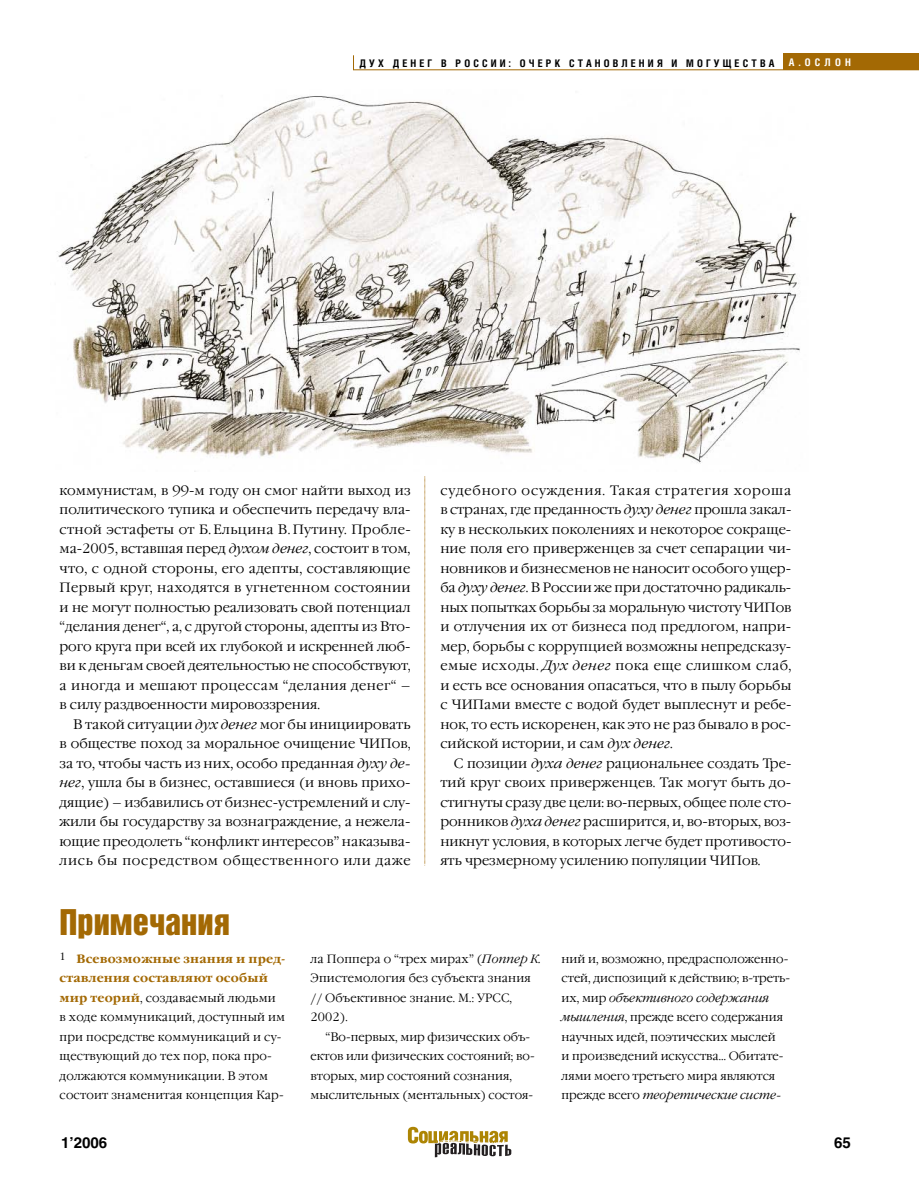
<style>
.page{position:relative;width:919px;height:1191px;background:#fff}
.page>*{position:absolute;margin:0;border:0;box-sizing:border-box;transform-origin:0 0}
.t1{font:36px "Bastion Kontrast";color:#a36904}
.t2{font:700 15px "Helios";color:#000}
.t3{font:300 13.5px/19.5px "Garamond C";letter-spacing:.005em;color:#000;text-align:justify}
.t4{font:300 12px/19.5px "Garamond C";color:#000}
.t5{font:700 10.5px "Helios Cond";letter-spacing:.3em;color:#000}
.t6{font:700 10.5px "Helios Cond";letter-spacing:.4em;color:#fff}
.s1{font-style:italic}
.s2{font-weight:700;color:#a36904}
</style>
<div class="page">
<div style="left:782px;top:53px;width:136px;height:15px;background:#a36904"></div>
<svg style="left:408px;top:1126px;width:103px;height:31px"></svg>
<svg style="left:424px;top:476px;width:1px;height:390px"></svg>
<img style="left:57px;top:96px;width:743px;height:376px">
<svg style="left:353px;top:55px;width:565px;height:16px"></svg>
<p class="t6" style="left:805px;top:57px;width:46px">АВТОР</p>
<p class="t5" style="left:359px;top:59px;width:416px">ДУХ ДЕНЕГ В РОССИИ: ОЧЕРК СТАНОВЛЕНИЯ И МОГУЩЕСТВА</p>
<p class="t6" style="left:788px;top:59px;width:63px">А.ОСЛОН</p>
<p class="t3" style="left:60px;top:480px;width:353px">коммунистам, в 99-м году он смог найти выход из политического тупика и обеспечить передачу вла&shy;стной эстафеты от Б. Ельцина В. Путину. Пробле&shy;ма-2005, вставшая перед <span class="s1">духом денег</span>, состоит в том, что, с одной стороны, его адепты, составляющие Первый круг, находятся в угнетенном состоянии и не могут полностью реализовать свой потенциал “делания денег“, а, с другой стороны, адепты из Вто&shy;рого круга при всей их глубокой и искренней люб&shy;ви к деньгам своей деятельностью не способствуют, а иногда и мешают процессам “делания денег“ – в силу раздвоенности мировоззрения.</p>
<p class="t3" style="left:60px;top:714px;width:352px;text-indent:14px">В такой ситуации <span class="s1">дух денег</span> мог бы инициировать в обществе поход за моральное очищение ЧИПов, за то, чтобы часть из них, особо преданная <span class="s1">духу де&shy;нег</span>, ушла бы в бизнес, оставшиеся (и вновь прихо&shy;дящие) – избавились от бизнес-устремлений и слу&shy;жили бы государству за вознаграждение, а нежела&shy;ющие преодолеть “конфликт интересов” наказыва&shy;лись бы посредством общественного или даже</p>
<h1 class="t1" style="left:60px;top:909px;width:172px">Примечания</h1>
<p class="t3" style="left:440px;top:480px;width:352px">судебного осуждения. Такая стратегия хороша в странах, где преданность <span class="s1">духу денег</span> прошла закал&shy;ку в нескольких поколениях и некоторое сокраще&shy;ние поля его приверженцев за счет сепарации чи&shy;новников и бизнесменов не наносит особого ущер&shy;ба <span class="s1">духу денег</span>. В России же при достаточно радикаль&shy;ных попытках борьбы за моральную чистоту ЧИПов и отлучения их от бизнеса под предлогом, напри&shy;мер, борьбы с коррупцией возможны непредсказу&shy;емые исходы. <span class="s1">Дух денег</span> пока еще слишком слаб, и есть все основания опасаться, что в пылу борьбы с ЧИПами вместе с водой будет выплеснут и ребе&shy;нок, то есть искоренен, как это не раз бывало в рос&shy;сийской истории, и сам <span class="s1">дух денег</span>.</p>
<p class="t3" style="left:440px;top:753px;width:353px;text-indent:14px">С позиции <span class="s1">духа денег</span> рациональнее создать Тре&shy;тий круг своих приверженцев. Так могут быть до&shy;стигнуты сразу две цели: во-первых, общее поле сто&shy;ронников <span class="s1">духа денег</span> расширится, и, во-вторых, воз&shy;никнут условия, в которых легче будет противосто&shy;ять чрезмерному усилению популяции ЧИПов.</p>
<p class="t4" style="left:60px;top:949px;width:227px"><sup>1</sup> <span class="s2">Всевозможные знания и пред&shy;ставления составляют особый мир теорий</span>, создаваемый людьми<br>в ходе коммуникаций, доступный им при посредстве коммуникаций и су&shy;ществующий до тех пор, пока про&shy;должаются коммуникации. В этом состоит знаменитая концепция Кар-</p>
<p class="t4" style="left:310px;top:949px;width:231px">ла Поппера о “трех мирах” (<span class="s1">Поппер К.<br></span>Эпистемология без субъекта знания // Объективное знание. М.: УРСС,<br>2002).</p>
<p class="t4" style="left:310px;top:1027px;width:225px;text-indent:15px">“Во-первых, мир физических объ&shy;ектов или физических состояний; во&shy;вторых, мир состояний сознания, мыслительных (ментальных) состоя-</p>
<p class="t2" style="left:61px;top:1137px;width:48px">1’2006</p>
<p class="t4" style="left:561px;top:949px;width:230px">ний и, возможно, предрасположенно&shy;стей, диспозиций к действию; в-треть&shy;их, мир <span class="s1">объективного содержания мышления</span>, прежде всего содержания научных идей, поэтических мыслей<br>и произведений искусства… Обитате&shy;лями моего третьего мира являются прежде всего <span class="s1">теоретические систе-</span></p>
<p class="t2" style="left:834px;top:1137px;width:18px">65</p>
</div>
